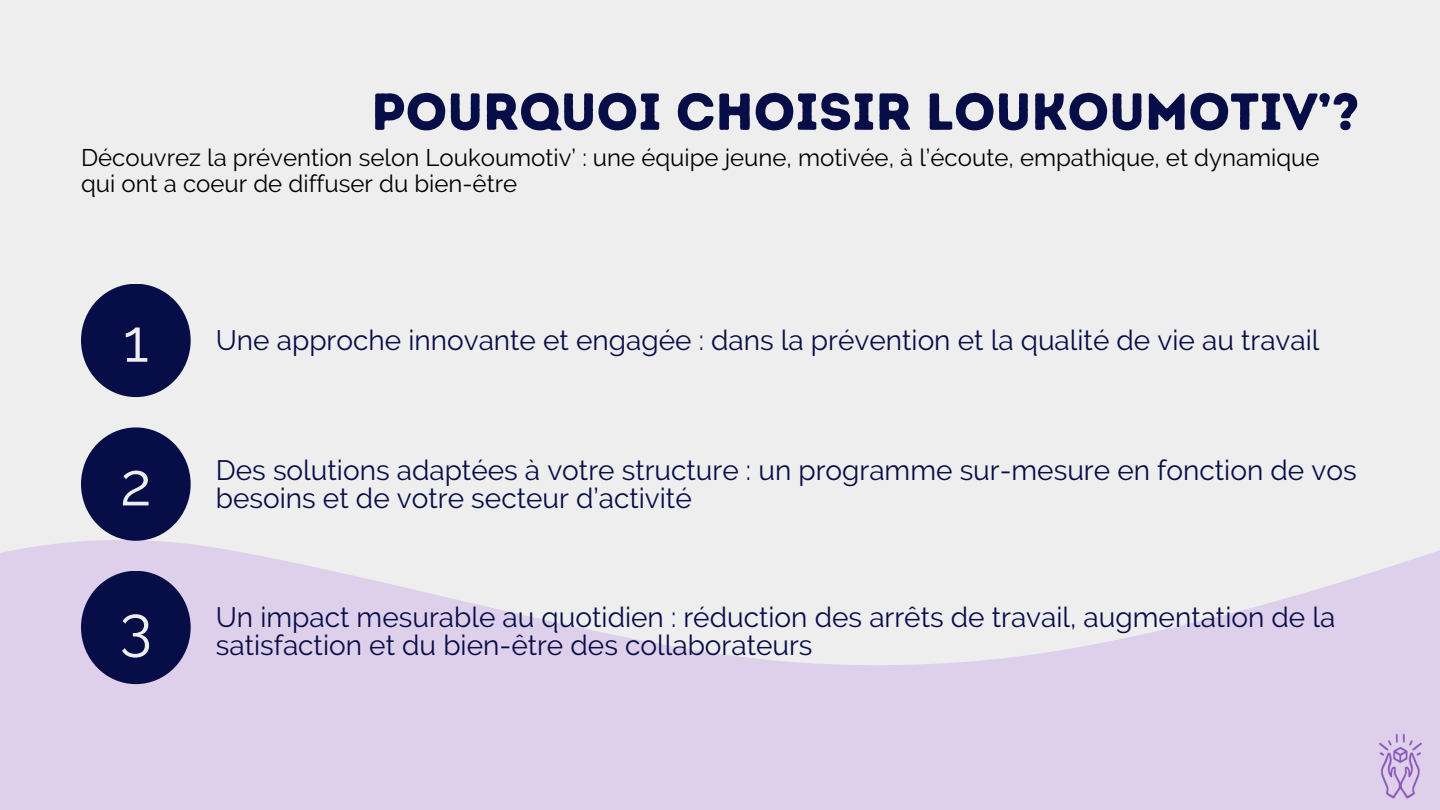
<style>
.page{position:relative;width:1440px;height:810px;background:#eee}
.page>*{position:absolute;margin:0;border:0;box-sizing:border-box;transform-origin:0 0}
.t1{font:60px "Raleway";color:#eee}
.t2{font:52px "Intro Rust Base";color:#070d47}
.t3{font:28px "Raleway";color:#070d47}
.t4{font:24px/26.2px "Raleway";color:#000}
</style>
<div class="page">
<svg style="left:0;top:532px;width:1440px;height:278px;fill:#decfeb"></svg>
<img style="left:1369px;top:729px;width:60px;height:81px">
<div style="left:81px;top:284px;width:110px;height:113px;background:#070d47;border-radius:50%"></div>
<div style="left:81px;top:427px;width:110px;height:114px;background:#070d47;border-radius:50%"></div>
<div style="left:81px;top:571px;width:110px;height:113px;background:#070d47;border-radius:50%"></div>
<p class="t2" style="left:371px;top:80px;width:990px">POURQUOI CHOISIR LOUKOUMOTIV’?</p>
<h2 class="t4" style="left:81px;top:144px;width:1240px">Découvrez la prévention selon Loukoumotiv’ : une équipe jeune, motivée, à l’écoute, empathique, et dynamique qui ont a coeur de diffuser du bien-être</h2>
<h1 class="t1" style="left:123px;top:305px;width:27px">1</h1>
<p class="t3" style="left:216px;top:324px;width:1105px">Une approche innovante et engagée : dans la prévention et la qualité de vie au travail</p>
<p class="t1" style="left:120px;top:449px;width:33px">2</p>
<p class="t1" style="left:120px;top:592px;width:34px">3</p>
<h2 class="t3" style="left:216px;top:453px;width:1142px">Des solutions adaptées à votre structure : un programme sur-mesure en fonction de vos</h2>
<h2 class="t3" style="left:216px;top:482px;width:478px">besoins et de votre secteur d’activité</h2>
<h2 class="t3" style="left:216px;top:601px;width:1121px">Un impact mesurable au quotidien : réduction des arrêts de travail, augmentation de la</h2>
<h2 class="t3" style="left:216px;top:629px;width:598px">satisfaction et du bien-être des collaborateurs</h2>
</div>
